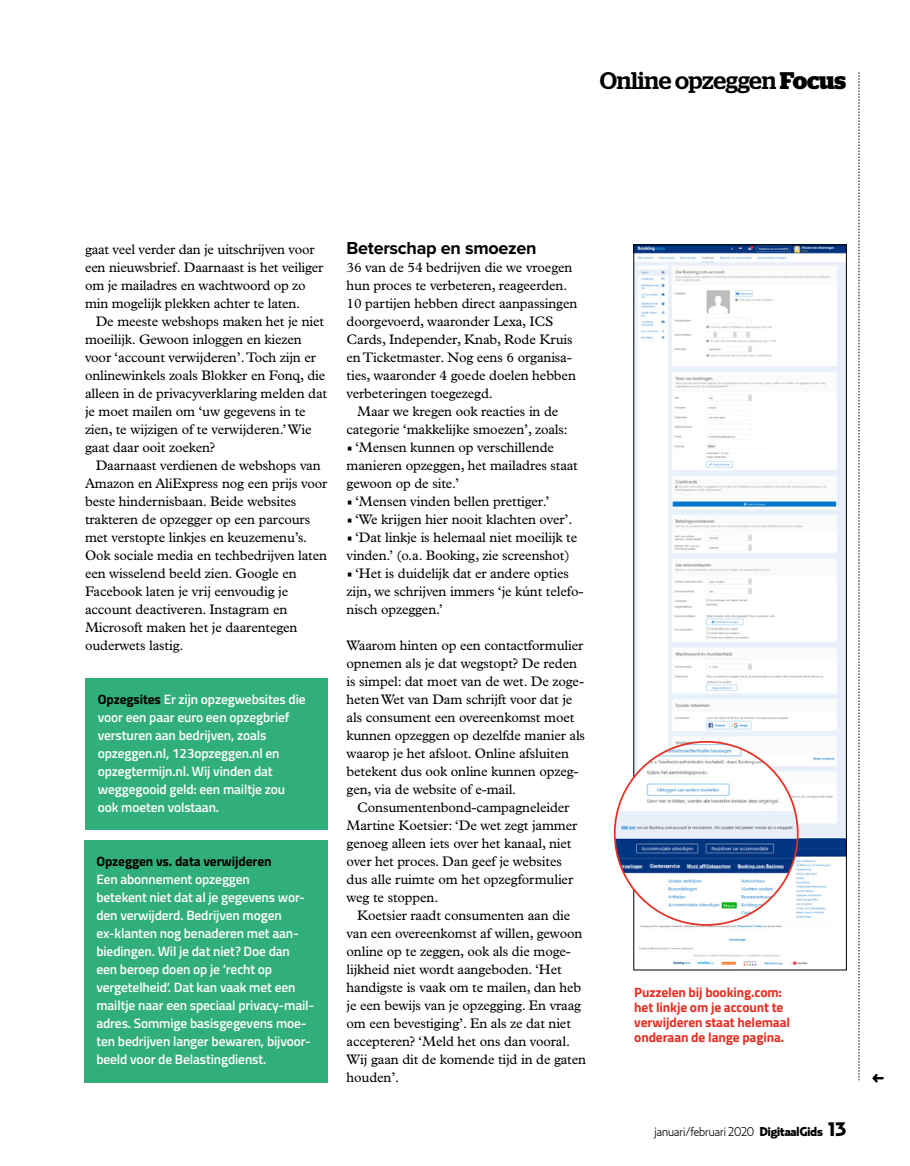
<style>
.page{position:relative;width:910px;height:1166px;background:#fff}
.page>*{position:absolute;margin:0;border:0;box-sizing:border-box;transform-origin:0 0}
.t1{font:500 24px "Stag";letter-spacing:-.01em;color:#000}
._05_Tussenkop{font:700 18px "Proxima Nova";letter-spacing:-.015em;color:#000}
._06_Broodtekst{font:13.8px/18px "Plantin Std";letter-spacing:-.01em;color:#000}
._06_Broodtekst_zonde{font:13.8px/18px "Plantin Std";letter-spacing:-.01em;color:#000}
._14_Kadertekst_semib{font:600 13.5px/18px "Titillium";letter-spacing:-.01em;color:#fff}
._08_Bijschrift{font:700 13.5px/15px "Titillium";letter-spacing:-.01em;color:#e63025}
._14_Kadertekst_semib-2{font:700 13.5px "Titillium";letter-spacing:-.01em;color:#000}
.t2{font:300 12.75px "Relay";letter-spacing:-.05em;color:#000}
.s1{font-weight:700}
.s2{font-weight:700;color:#000}
.s3{font-family:"Titillium"}
.s4{font-weight:900}
.s5{font-weight:900;font-size:19.5px}
</style>
<div class="page">
<svg style="left:859px;top:72px;width:1px;height:1006px"></svg>
<img style="left:636px;top:246px;width:209px;height:720px">
<div style="left:634px;top:244px;width:213px;height:725px;border:1px solid #000"></div>
<img style="left:615px;top:741px;width:183px;height:183px;border-radius:91px">
<svg style="left:872px;top:1074px;width:12px;height:8px"></svg>
<div style="left:84px;top:839px;width:243px;height:243px;background:#31af7b"></div>
<div style="left:85px;top:678px;width:242px;height:152px;background:#31af7b"></div>
<h1 class="t1" style="left:600px;top:67px;width:248px">Online opzeggen <span class="s1">Focus</span></h1>
<p class="_06_Broodtekst_zonde" style="left:85px;top:240px;width:240px">gaat veel verder dan je uitschrijven voor een nieuwsbrief. Daarnaast is het veiliger om je mailadres en wachtwoord op zo min mogelijk plekken achter te laten.</p>
<p class="_06_Broodtekst" style="left:85px;top:312px;width:243px;text-indent:11px">De meeste webshops maken het je niet moeilijk. Gewoon inloggen en kiezen voor ‘account verwijderen’. Toch zijn er onlinewinkels zoals Blokker en Fonq, die alleen in de privacyverklaring melden dat je moet mailen om ‘uw gegevens in te zien, te wijzigen of te verwijderen.’ Wie gaat daar ooit zoeken?</p>
<p class="_06_Broodtekst" style="left:85px;top:456px;width:244px;text-indent:11px">Daarnaast verdienen de webshops van Amazon en AliExpress nog een prijs voor beste hindernisbaan. Beide websites trakteren de opzegger op een parcours met verstopte linkjes en keuzemenu’s.<br>Ook sociale media en techbedrijven laten een wisselend beeld zien. Google en Facebook laten je vrij eenvoudig je account deactiveren. Instagram en Microsoft maken het je daarentegen ouderwets lastig.</p>
<p class="_14_Kadertekst_semib" style="left:98px;top:689px;width:209px"><span class="s2">Opzegsites</span> Er zijn opzegwebsites die voor een paar euro een opzegbrief versturen aan bedrijven, zoals opzeggen.nl, 123opzeggen.nl en opzegtermijn.nl. Wij vinden dat weggegooid geld: een mailtje zou ook moeten volstaan.</p>
<p class="_14_Kadertekst_semib-2" style="left:96px;top:851px;width:177px">Opzeggen vs. data verwijderen</p>
<p class="_14_Kadertekst_semib" style="left:96px;top:869px;width:219px">Een abonnement opzeggen<br>betekent niet dat al je gegevens wor&shy;den verwijderd. Bedrijven mogen ex-klanten nog benaderen met aan&shy;biedingen. Wil je dat niet? Doe dan een beroep doen op je ‘recht op vergetelheid’. Dat kan vaak met een mailtje naar een speciaal privacy-mail&shy;adres. Sommige basisgegevens moe&shy;ten bedrijven langer bewaren, bijvoor&shy;beeld voor de Belastingdienst.</p>
<p class="_05_Tussenkop" style="left:347px;top:234px;width:192px">Beterschap en smoezen</p>
<p class="_06_Broodtekst" style="left:347px;top:258px;width:232px">36 van de 54 bedrijven die we vroegen hun proces te verbeteren, reageerden.<br>10 partijen hebben direct aanpassingen doorgevoerd, waaronder Lexa, ICS Cards, Independer, Knab, Rode Kruis en Ticketmaster. Nog eens 6 organisa&shy;ties, waaronder 4 goede doelen hebben verbeteringen toegezegd.</p>
<p class="_06_Broodtekst" style="left:347px;top:402px;width:223px;text-align:center">Maar we kregen ook reacties in de categorie ‘makkelijke smoezen’, zoals:</p>
<p class="_06_Broodtekst" style="left:347px;top:438px;width:233px"><span class="s3">•</span> ‘Mensen kunnen op verschillende manieren opzeggen, het mailadres staat gewoon op de site.’</p>
<p class="_06_Broodtekst" style="left:347px;top:492px;width:205px"><span class="s3">•</span> ‘Mensen vinden bellen prettiger.’</p>
<p class="_06_Broodtekst" style="left:347px;top:510px;width:227px"><span class="s3">•</span> ‘We krijgen hier nooit klachten over’.</p>
<p class="_06_Broodtekst" style="left:347px;top:528px;width:232px"><span class="s3">•</span> ‘Dat linkje is helemaal niet moeilijk te vinden.’ (o.a. Booking, zie screenshot)</p>
<p class="_06_Broodtekst" style="left:347px;top:564px;width:238px"><span class="s3">•</span> ‘Het is duidelijk dat er andere opties zijn, we schrijven immers ‘je kúnt telefo&shy;nisch opzeggen.’</p>
<p class="_06_Broodtekst_zonde" style="left:347px;top:636px;width:240px">Waarom hinten op een contactformulier opnemen als je dat wegstopt? De reden is simpel: dat moet van de wet. De zoge&shy;heten Wet van Dam schrijft voor dat je als consument een overeenkomst moet kunnen opzeggen op dezelfde manier als waarop je het afsloot. Online afsluiten betekent dus ook online kunnen opzeg&shy;gen, via de website of e-mail.</p>
<p class="_06_Broodtekst_zonde" style="left:347px;top:798px;width:232px;text-indent:11px">Consumentenbond-campagneleider Martine Koetsier: ‘De wet zegt jammer genoeg alleen iets over het kanaal, niet over het proces. Dan geef je websites dus alle ruimte om het opzegformulier weg te stoppen.</p>
<p class="_06_Broodtekst_zonde" style="left:347px;top:906px;width:241px;text-indent:11px">Koetsier raadt consumenten aan die van een overeenkomst af willen, gewoon online op te zeggen, ook als die moge&shy;lijkheid niet wordt aangeboden. ‘Het handigste is vaak om te mailen, dan heb je een bewijs van je opzegging. En vraag om een bevestiging’. En als ze dat niet accepteren? ‘Meld het ons dan vooral.<br>Wij gaan dit de komende tijd in de gaten houden’.</p>
<p class="_08_Bijschrift" style="left:634px;top:983px;width:157px">Puzzelen bij booking.com: het linkje om je account te verwijderen staat helemaal onderaan de lange pagina.</p>
<p class="t2" style="left:654px;top:1123px;width:194px">januari/februari 2020 <span class="s4">DigitaalGids</span> <span class="s5">13</span></p>
</div>
